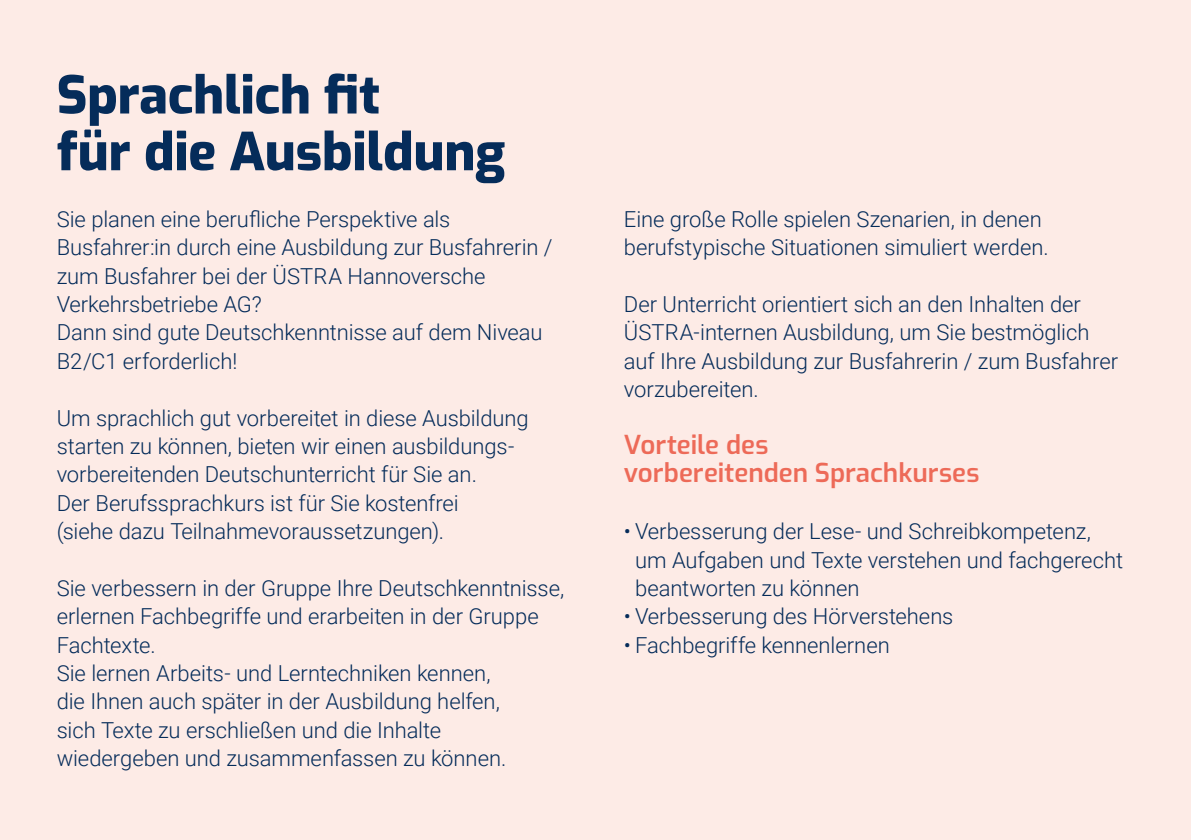
<style>
.page{position:relative;width:1191px;height:840px;background:#fff}
.page>*{position:absolute;margin:0;border:0;box-sizing:border-box;transform-origin:0 0}
.t1{font:100 52px/56.6px "Exo";letter-spacing:-.005em;color:#052c5a}
.t2{font:100 26px/28.4px "Exo";color:#ed6a58}
.t3{font:300 22px/28.4px "Roboto";letter-spacing:-.005em;color:#052c5a}
</style>
<div class="page">
<div style="left:0;top:0;width:1191px;height:839px;background:#fdebe6"></div>
<h1 class="t1" style="left:57px;top:64px;width:450px">Sprachlich fit<br>für die Ausbildung</h1>
<p class="t3" style="left:57px;top:204px;width:497px">Sie planen eine berufliche Perspektive als Busfahrer:in durch eine Ausbildung zur Busfahrerin / zum Busfahrer bei der ÜSTRA Hannoversche Verkehrsbetriebe AG?<br>Dann sind gute Deutschkenntnisse auf dem Niveau B2/C1 erforderlich!</p>
<p class="t3" style="left:57px;top:402px;width:473px">Um sprachlich gut vorbereitet in diese Ausbildung starten zu können, bieten wir einen ausbildungs&shy;vorbereitenden Deutschunterricht für Sie an.<br>Der Berufssprachkurs ist für Sie kostenfrei<br>(siehe dazu Teilnahmevoraussetzungen).</p>
<p class="t3" style="left:57px;top:572px;width:509px">Sie verbessern in der Gruppe Ihre Deutschkenntnisse, erlernen Fachbegriffe und erarbeiten in der Gruppe Fachtexte.<br>Sie lernen Arbeits- und Lerntechniken kennen,<br>die Ihnen auch später in der Ausbildung helfen,<br>sich Texte zu erschließen und die Inhalte wiedergeben und zusammenfassen zu können.</p>
<p class="t3" style="left:624px;top:204px;width:426px">Eine große Rolle spielen Szenarien, in denen berufstypische Situationen simuliert werden.</p>
<p class="t3" style="left:624px;top:289px;width:496px">Der Unterricht orientiert sich an den Inhalten der ÜSTRA-internen Ausbildung, um Sie bestmöglich auf Ihre Ausbildung zur Busfahrerin / zum Busfahrer vorzubereiten.</p>
<p class="t2" style="left:624px;top:429px;width:357px">Vorteile des<br>vorbereitenden Sprachkurses</p>
<p class="t3" style="left:635px;top:516px;width:489px;text-indent:-11px">• Verbesserung der Lese- und Schreibkompetenz, um Aufgaben und Texte verstehen und fachgerecht beantworten zu können</p>
<p class="t3" style="left:624px;top:601px;width:331px">• Verbesserung des Hörverstehens</p>
<p class="t3" style="left:624px;top:629px;width:267px">• Fachbegriffe kennenlernen</p>
</div>
